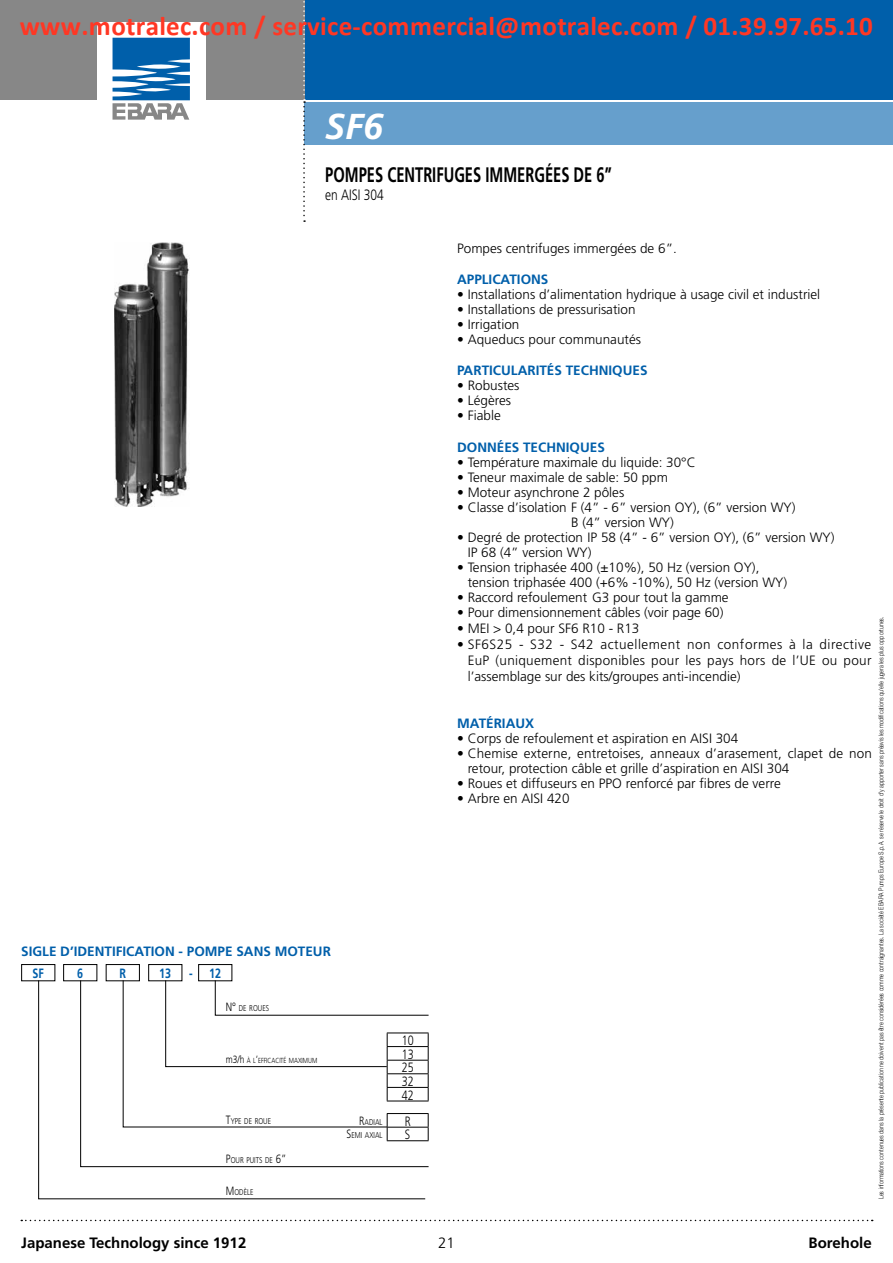
<style>
.page{position:relative;width:893px;height:1263px;background:#fff}
.page>*{position:absolute;margin:0;border:0;box-sizing:border-box;transform-origin:0 0}
.t1{font:italic 700 36px "Frutiger";color:#fff}
.t2{font:700 27px "Calibri";color:#ff3724}
.t3{font:700 21px "Frutiger";color:#000;scale:.7 1}
.t4{font:700 15px "Frutiger";color:#000}
.t5{font:300 15px "Frutiger";color:#000;scale:.8 1}
.t6{font:300 15px "Frutiger";color:#000}
.t7{font:300 13.5px/15px "Frutiger";color:#000}
.t8{font:700 13.5px/22.4px "Frutiger";color:#005faa}
.t9{font:300 13.5px/13.6px "Frutiger";color:#000;text-align:justify;scale:.8 1}
.t10{font:700 13.5px "Frutiger";color:#005faa;scale:.8 1}
.t11{font:300 8.4px/13.5px "Frutiger";color:#000;text-align:right;scale:.8 1}
.t12{font:300 7.35px "Frutiger";color:#000;scale:.8 1}
.t13{font:300 6.75px "Helvetica Neue";color:#000;scale:.8 1}
.s1{font-size:12px}
.s2{font-size:10.5px}
</style>
<div class="page">
<div style="left:304px;top:0;width:589px;height:100px;background:#005faa"></div>
<div style="left:304px;top:102px;width:589px;height:43px;background:#669fcc"></div>
<div style="left:0;top:0;width:304px;height:100px;background:#878787"></div>
<svg style="left:303px;top:0;width:2px;height:222px"></svg>
<svg style="left:21px;top:1220px;width:852px;height:1px"></svg>
<div style="left:97px;top:22px;width:108px;height:113px;background:#fff"></div>
<svg style="left:113px;top:38px;width:77px;height:82px"></svg>
<img style="left:115px;top:242px;width:74px;height:264px">
<div style="left:21px;top:964px;width:34px;height:17px;border:1px solid #000"></div>
<div style="left:63px;top:964px;width:34px;height:17px;border:1px solid #000"></div>
<div style="left:106px;top:964px;width:34px;height:17px;border:1px solid #000"></div>
<div style="left:148px;top:964px;width:34px;height:17px;border:1px solid #000"></div>
<div style="left:198px;top:964px;width:34px;height:17px;border:1px solid #000"></div>
<svg style="left:38px;top:980px;width:388px;height:219px"></svg>
<svg style="left:80px;top:980px;width:349px;height:187px"></svg>
<h2 class="t2" style="left:20px;top:15px;width:855px">www.motralec.com / service-commercial@motralec.com / 01.39.97.65.10</h2>
<h1 class="t1" style="left:325px;top:106px;width:60px">SF6</h1>
<h3 class="t3" style="left:325px;top:162px;width:411px">POMPES CENTRIFUGES IMMERGÉES DE 6”</h3>
<p class="t5" style="left:325px;top:186px;width:75px">en AISI 304</p>
<p class="t8" style="left:33px;top:939px;width:300px;text-indent:-11px">SIGLE D’IDENTIFICATION - POMPE SANS MOTEUR<br>SF</p>
<p class="t10" style="left:77px;top:965px;width:9px">6</p>
<p class="t10" style="left:119px;top:965px;width:10px">R</p>
<p class="t10" style="left:159px;top:965px;width:17px">13</p>
<p class="t10" style="left:189px;top:965px;width:6px">-</p>
<p class="t10" style="left:209px;top:965px;width:17px">12</p>
<p class="t11" style="left:226px;top:1002px;width:56px"><span class="s1">N°</span> DE ROUES</p>
<p class="t12" style="left:226px;top:1056px;width:114px"><span class="s2">m3/h</span> À L<span class="s2">’</span>EFFICACITÉ MAXIM UM</p>
<p class="t11" style="left:226px;top:1114px;width:58px"><span class="s1">T</span>YPE DE ROUE</p>
<p class="t11" style="left:347px;top:1115px;width:46px"><span class="s1">R</span>ADIAL<br><span class="s1">S</span> EM I AXIAL</p>
<p class="t11" style="left:226px;top:1153px;width:77px"><span class="s1">P</span>OUR PUITS DE <span class="s1">6”</span></p>
<p class="t11" style="left:226px;top:1186px;width:36px"><span class="s1">M</span>ODÈLE</p>
<p class="t9" style="left:402px;top:1033px;width:17px">10<br>13<br>25<br>32<br>42</p>
<p class="t9" style="left:405px;top:1114px;width:9px">R<br>S</p>
<p class="t7" style="left:457px;top:241px;width:221px">Pompes centrifuges immergées de 6”.</p>
<p class="t8" style="left:457px;top:268px;width:93px">APPLICATIONS</p>
<p class="t7" style="left:457px;top:287px;width:365px">• Installations d’alimentation hydrique à usage civil et industriel</p>
<p class="t7" style="left:457px;top:302px;width:180px">• Installations de pressurisation</p>
<p class="t7" style="left:457px;top:317px;width:64px">• Irrigation</p>
<p class="t7" style="left:457px;top:332px;width:185px">• Aqueducs pour communautés</p>
<p class="t8" style="left:457px;top:359px;width:192px">PARTICULARITÉS TECHNIQUES</p>
<p class="t7" style="left:457px;top:378px;width:64px">• Robustes</p>
<p class="t7" style="left:457px;top:393px;width:55px">• Légères</p>
<p class="t7" style="left:457px;top:408px;width:45px">• Fiable</p>
<p class="t8" style="left:457px;top:436px;width:149px">DONNÉES TECHNIQUES</p>
<p class="t7" style="left:457px;top:454px;width:240px">• Température maximale du liquide: 30°C</p>
<p class="t7" style="left:457px;top:469px;width:212px">• Teneur maximale de sable: 50 ppm</p>
<p class="t7" style="left:457px;top:484px;width:169px">• Moteur asynchrone 2 pôles</p>
<p class="t7" style="left:457px;top:499px;width:340px;text-align:center">• Classe d’isolation F (4” - 6” version OY), (6” version WY)<br>B (4” version WY)</p>
<p class="t7" style="left:468px;top:529px;width:368px;text-indent:-11px">• Degré de protection IP 58 (4” - 6” version OY), (6” version WY)<br>IP 68 (4” version WY)</p>
<p class="t7" style="left:468px;top:559px;width:321px;text-indent:-11px">• Tension triphasée 400 (±10%), 50 Hz (version OY), tension triphasée 400 (+6% -10%), 50 Hz (version WY)</p>
<p class="t7" style="left:457px;top:589px;width:273px">• Raccord refoulement G3 pour tout la gamme</p>
<p class="t7" style="left:457px;top:604px;width:268px">• Pour dimensionnement câbles (voir page 60)</p>
<p class="t7" style="left:457px;top:621px;width:184px">• MEI &gt; 0,4 pour SF6 R10 - R13</p>
<p class="t7" style="left:468px;top:636px;width:405px;line-height:16.2px;text-align:justify;text-indent:-11px">• SF6S25 - S32 - S42 actuellement non conformes à la directive EuP (uniquement disponibles pour les pays hors de l’UE ou pour l’assemblage sur des kits/groupes anti-incendie)</p>
<p class="t8" style="left:457px;top:712px;width:79px">MATÉRIAUX</p>
<p class="t7" style="left:457px;top:730px;width:283px">• Corps de refoulement et aspiration en AISI 304</p>
<p class="t7" style="left:468px;top:745px;width:406px;text-indent:-11px">• Chemise externe, entretoises, anneaux d’arasement, clapet de non retour, protection câble et grille d’aspiration en AISI 304</p>
<p class="t7" style="left:457px;top:775px;width:325px">• Roues et diffuseurs en PPO renforcé par fibres de verre</p>
<p class="t7" style="left:457px;top:790px;width:114px">• Arbre en AISI 420</p>
<p class="t13" style="left:877px;top:1199px;width:730px;rotate:-90deg">Les informations contenues dans la présente publication ne doivent pas être considérées comme contraignantes. La société EBARA Pumps Europe S.p.A. se réserve le droit d'y apporter sans préavis les modifications qu'elle jugera les plus opportunes.</p>
<p class="t4" style="left:21px;top:1233px;width:227px">Japanese Technology since 1912</p>
<p class="t6" style="left:438px;top:1234px;width:18px">21</p>
<p class="t4" style="left:809px;top:1233px;width:65px">Borehole</p>
</div>
